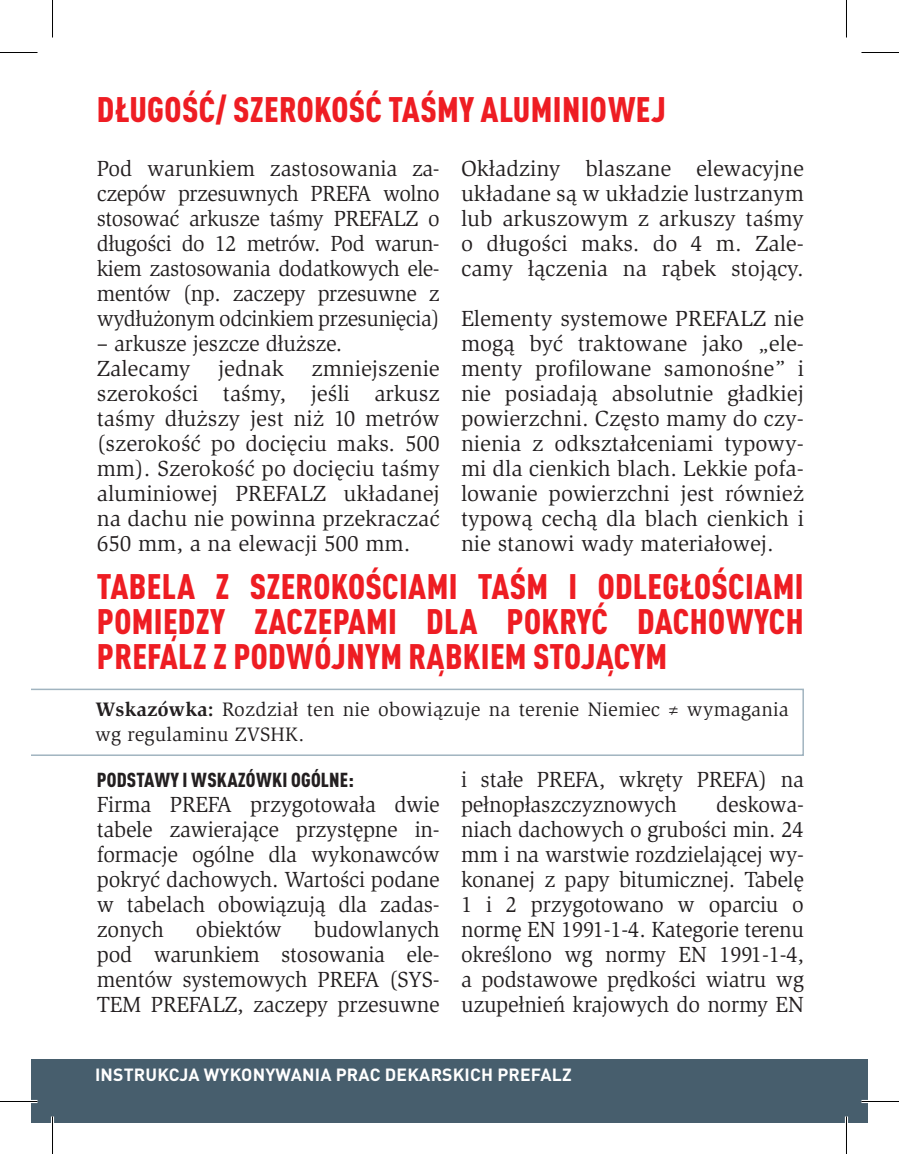
<style>
.page{position:relative;width:899px;height:1154px;background:#fff}
.page>*{position:absolute;margin:0;border:0;box-sizing:border-box;transform-origin:0 0}
.t1{font:900 condensed 35px/35px "DIN Pro";letter-spacing:.01em;color:#ee1d23;text-align:justify}
.t2{font:22.5px/25px "ITC Slimbach LTCE";letter-spacing:-.01em;color:#231f20;text-align:justify}
.t3{font:20px/25px "ITC Slimbach LTCE";letter-spacing:.01em;color:#231f20}
.t4{font:900 condensed 20px "DIN Pro";letter-spacing:.01em;color:#231f20}
.t5{font:700 17.5px "DIN Pro";letter-spacing:.01em;color:#fff}
.s1{font-weight:700}
</style>
<div class="page">
<div style="left:31px;top:1059px;width:836px;height:64px;background:#475e6d"></div>
<svg style="left:31px;top:689px;width:773px;height:67px"></svg>
<hr style="left:0;top:1100px;width:38px;height:3px;background:#fff">
<hr style="left:861px;top:1100px;width:38px;height:3px;background:#fff">
<hr style="left:51px;top:1116px;width:3px;height:38px;background:#fff">
<hr style="left:845px;top:1116px;width:3px;height:38px;background:#fff">
<hr style="left:0;top:52px;width:38px;height:1px;background:#000">
<hr style="left:861px;top:52px;width:38px;height:1px;background:#000">
<hr style="left:0;top:1101px;width:38px;height:1px;background:#000">
<hr style="left:861px;top:1101px;width:38px;height:1px;background:#000">
<hr style="left:52px;top:0;width:1px;height:38px;background:#000">
<hr style="left:52px;top:1116px;width:1px;height:38px;background:#000">
<hr style="left:846px;top:0;width:1px;height:38px;background:#000">
<hr style="left:846px;top:1116px;width:1px;height:38px;background:#000">
<h1 class="t1" style="left:97px;top:89px;width:570px">DŁUGOŚĆ/ SZEROKOŚĆ TAŚMY ALUMINIOWEJ</h1>
<p class="t2" style="left:97px;top:156px;width:344px">Pod warunkiem zastosowania za&shy;czepów przesuwnych PREFA wolno stosować arkusze taśmy PREFALZ o długości do 12 metrów. Pod warun&shy;kiem zastosowania dodatkowych ele&shy;mentów (np. zaczepy przesuwne z wydłużonym odcinkiem przesunięcia)</p>
<p class="t2" style="left:97px;top:331px;width:344px;text-align:left">– arkusze jeszcze dłuższe.<br>Zalecamy jednak zmniejszenie szerokości taśmy, jeśli arkusz taśmy dłuższy jest niż 10 metrów (szerokość po docięciu maks. 500 mm). Szerokość po docięciu taśmy aluminiowej PREFALZ układanej na dachu nie powinna przekraczać<br>650 mm, a na elewacji 500 mm.</p>
<p class="t2" style="left:461px;top:156px;width:344px">Okładziny blaszane elewacyjne układane są w układzie lustrzanym lub arkuszowym z arkuszy taśmy o długości maks. do 4 m. Zale&shy;camy łączenia na rąbek stojący.</p>
<p class="t2" style="left:461px;top:306px;width:344px">Elementy systemowe PREFALZ nie mogą być traktowane jako „ele&shy;menty profilowane samonośne” i nie posiadają absolutnie gładkiej powierzchni. Często mamy do czy&shy;nienia z odkształceniami typowy&shy;mi dla cienkich blach. Lekkie pofa&shy;lowanie powierzchni jest również typową cechą dla blach cienkich i nie stanowi wady materiałowej.</p>
<h1 class="t1" style="left:97px;top:566px;width:708px">TABELA Z SZEROKOŚCIAMI TAŚM I ODLEGŁOŚCIAMI POMIĘDZY ZACZEPAMI DLA POKRYĆ DACHOWYCH PREFALZ Z PODWÓJNYM RĄBKIEM STOJĄCYM</h1>
<p class="t3" style="left:95px;top:697px;width:695px"><span class="s1">Wskazówka:</span> Rozdział ten nie obowiązuje na terenie Niemiec ≠ wymagania wg regulaminu ZVSHK.</p>
<p class="t4" style="left:97px;top:765px;width:258px">PODSTAWY I WSKAZÓWKI OGÓLNE:</p>
<p class="t2" style="left:97px;top:792px;width:344px">Firma PREFA przygotowała dwie tabele zawierające przystępne in&shy;formacje ogólne dla wykonawców pokryć dachowych. Wartości podane w tabelach obowiązują dla zadas&shy;zonych</p>
<p class="t2" style="left:196px;top:917px;width:88px">obiektów</p>
<p class="t2" style="left:97px;top:917px;width:344px;text-indent:217px">budowlanych pod warunkiem stosowania ele&shy;mentów systemowych PREFA (SYS-TEM PREFALZ, zaczepy przesuwne</p>
<p class="t2" style="left:461px;top:767px;width:344px">i stałe PREFA, wkręty PREFA) na pełnopłaszczyznowych</p>
<p class="t2" style="left:461px;top:792px;width:344px;text-indent:255px">deskowa&shy;niach dachowych o grubości min. 24 mm i na warstwie rozdzielającej wy&shy;konanej z papy bitumicznej. Tabelę 1 i 2 przygotowano w oparciu o normę EN 1991-1-4. Kategorie terenu określono wg normy EN 1991-1-4, a podstawowe prędkości wiatru wg uzupełnień krajowych do normy EN</p>
<p class="t5" style="left:95px;top:1060px;width:478px">INSTRUKCJA WYKONYWANIA PRAC DEKARSKICH PREFALZ</p>
</div>
